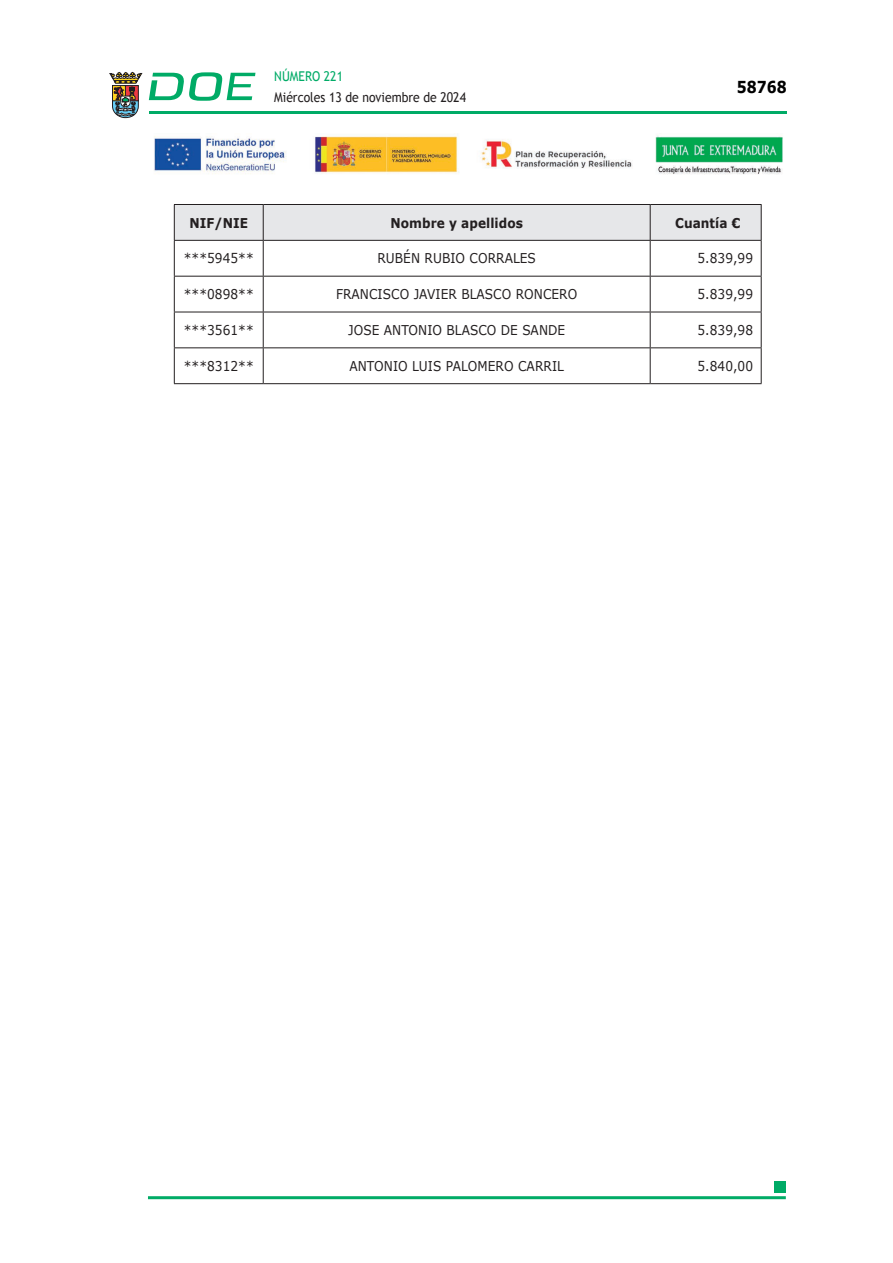
<style>
.page{position:relative;width:893px;height:1263px;background:#fff}
.page>*{position:absolute;margin:0;border:0;box-sizing:border-box;transform-origin:0 0}
.t1{font:700 16.5px "Verdana";color:#000;scale:.85 1}
.CUERPO_DE_TEXTO{font:13.5px "Verdana";letter-spacing:.005em;color:#231f20;scale:.9 1}
.TABLATITULO{font:700 13.5px "Verdana";letter-spacing:.005em;color:#231f20;scale:.9 1}
.t2{font:13.5px "Trebuchet MS";color:#231f20;scale:.9 1}
.t3{font:13.5px "Trebuchet MS";color:#00ab67;scale:.9 1}
</style>
<div class="page">
<hr style="left:149px;top:111px;width:638px;height:3px;background:#00ab66">
<svg style="left:109px;top:72px;width:33px;height:46px"></svg>
<svg style="left:149px;top:72px;width:106px;height:29px"></svg>
<hr style="left:148px;top:1196px;width:638px;height:3px;background:#00ab66">
<div style="left:775px;top:1181px;width:11px;height:11px;background:#00ab66"></div>
<div style="left:175px;top:205px;width:586px;height:35px;background:#e6e7e9"></div>
<hr style="left:174px;top:204px;width:89px;height:1px;background:#231f20">
<hr style="left:174px;top:205px;width:1px;height:35px;background:#231f20">
<hr style="left:263px;top:204px;width:387px;height:1px;background:#231f20">
<hr style="left:263px;top:205px;width:1px;height:35px;background:#231f20">
<hr style="left:650px;top:204px;width:112px;height:1px;background:#231f20">
<hr style="left:650px;top:205px;width:1px;height:35px;background:#231f20">
<hr style="left:761px;top:205px;width:1px;height:35px;background:#231f20">
<hr style="left:174px;top:240px;width:89px;height:1px;background:#231f20">
<hr style="left:174px;top:241px;width:1px;height:35px;background:#231f20">
<hr style="left:263px;top:240px;width:387px;height:1px;background:#231f20">
<hr style="left:263px;top:241px;width:1px;height:35px;background:#231f20">
<hr style="left:650px;top:240px;width:112px;height:1px;background:#231f20">
<hr style="left:650px;top:241px;width:1px;height:35px;background:#231f20">
<hr style="left:761px;top:241px;width:1px;height:35px;background:#231f20">
<hr style="left:174px;top:276px;width:89px;height:1px;background:#231f20">
<hr style="left:174px;top:277px;width:1px;height:35px;background:#231f20">
<hr style="left:263px;top:276px;width:387px;height:1px;background:#231f20">
<hr style="left:263px;top:277px;width:1px;height:35px;background:#231f20">
<hr style="left:650px;top:276px;width:112px;height:1px;background:#231f20">
<hr style="left:650px;top:277px;width:1px;height:35px;background:#231f20">
<hr style="left:761px;top:277px;width:1px;height:35px;background:#231f20">
<hr style="left:174px;top:312px;width:89px;height:1px;background:#231f20">
<hr style="left:174px;top:312px;width:1px;height:35px;background:#231f20">
<hr style="left:263px;top:312px;width:387px;height:1px;background:#231f20">
<hr style="left:263px;top:312px;width:1px;height:35px;background:#231f20">
<hr style="left:650px;top:312px;width:112px;height:1px;background:#231f20">
<hr style="left:650px;top:312px;width:1px;height:35px;background:#231f20">
<hr style="left:761px;top:312px;width:1px;height:35px;background:#231f20">
<hr style="left:174px;top:347px;width:89px;height:1px;background:#231f20">
<hr style="left:174px;top:348px;width:1px;height:35px;background:#231f20">
<hr style="left:263px;top:347px;width:387px;height:1px;background:#231f20">
<hr style="left:263px;top:348px;width:1px;height:35px;background:#231f20">
<hr style="left:650px;top:347px;width:112px;height:1px;background:#231f20">
<hr style="left:650px;top:348px;width:1px;height:35px;background:#231f20">
<hr style="left:761px;top:348px;width:1px;height:35px;background:#231f20">
<hr style="left:174px;top:383px;width:89px;height:1px;background:#231f20">
<hr style="left:263px;top:383px;width:387px;height:1px;background:#231f20">
<hr style="left:650px;top:383px;width:112px;height:1px;background:#231f20">
<img style="left:154px;top:133px;width:629px;height:42px">
<p class="t3" style="left:274px;top:68px;width:78px">NÚMERO 221</p>
<p class="t2" style="left:274px;top:89px;width:215px">Miércoles 13 de noviembre de 2024</p>
<p class="t1" style="left:737px;top:76px;width:60px">58768</p>
<p class="TABLATITULO" style="left:189px;top:214px;width:67px">NIF/NIE</p>
<p class="TABLATITULO" style="left:390px;top:214px;width:149px">Nombre y apellidos</p>
<p class="TABLATITULO" style="left:675px;top:214px;width:74px">Cuantía €</p>
<p class="CUERPO_DE_TEXTO" style="left:184px;top:250px;width:79px">***5945**</p>
<p class="CUERPO_DE_TEXTO" style="left:377px;top:250px;width:178px">RUBÉN RUBIO CORRALES</p>
<p class="CUERPO_DE_TEXTO" style="left:697px;top:250px;width:63px">5.839,99</p>
<p class="CUERPO_DE_TEXTO" style="left:184px;top:286px;width:79px">***0898**</p>
<p class="CUERPO_DE_TEXTO" style="left:336px;top:286px;width:270px">FRANCISCO JAVIER BLASCO RONCERO</p>
<p class="CUERPO_DE_TEXTO" style="left:697px;top:286px;width:63px">5.839,99</p>
<p class="CUERPO_DE_TEXTO" style="left:184px;top:322px;width:79px">***3561**</p>
<p class="CUERPO_DE_TEXTO" style="left:348px;top:322px;width:243px">JOSE ANTONIO BLASCO DE SANDE</p>
<p class="CUERPO_DE_TEXTO" style="left:697px;top:322px;width:63px">5.839,98</p>
<p class="CUERPO_DE_TEXTO" style="left:184px;top:357px;width:79px">***8312**</p>
<p class="CUERPO_DE_TEXTO" style="left:349px;top:357px;width:240px">ANTONIO LUIS PALOMERO CARRIL</p>
<p class="CUERPO_DE_TEXTO" style="left:697px;top:357px;width:63px">5.840,00</p>
</div>
